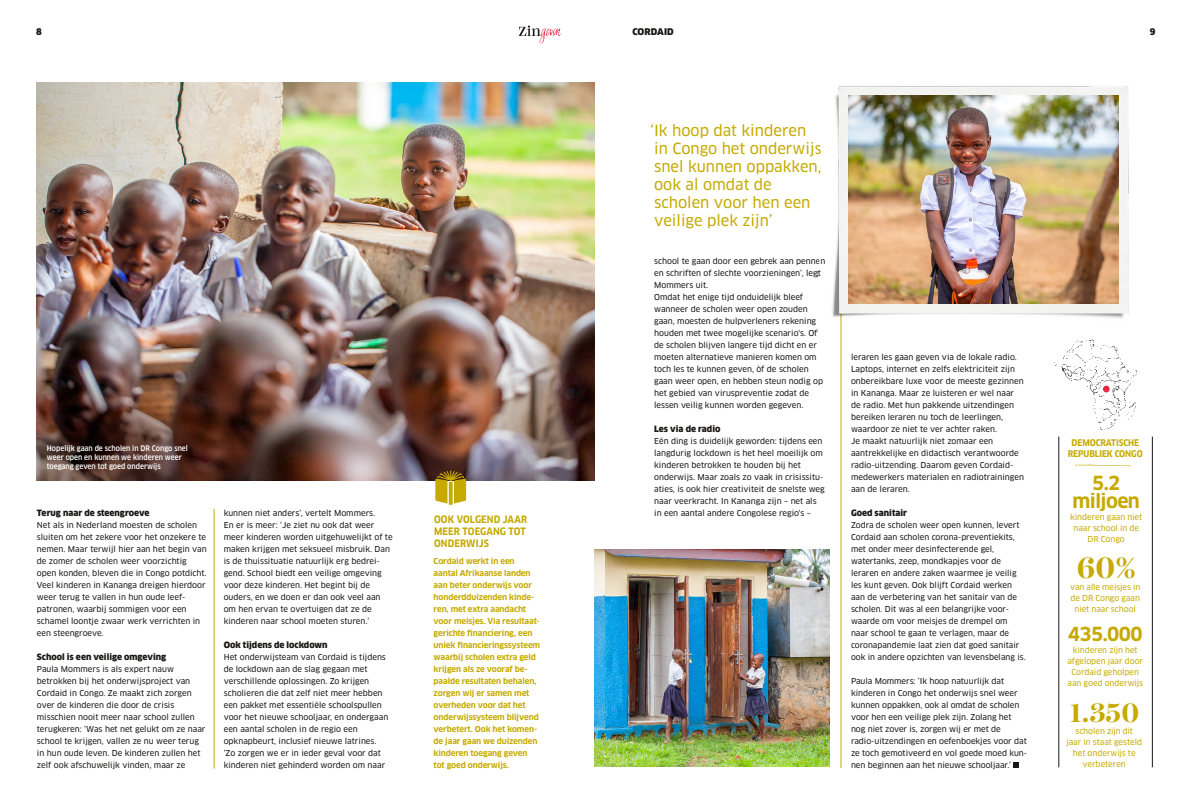
<style>
.page{position:relative;width:1191px;height:808px;background:#fff}
.page>*{position:absolute;margin:0;border:0;box-sizing:border-box;transform-origin:0 0}
.t1{font:700 30px "Harriet Display";color:#c6aa00}
.t2{font:700 27px "Harriet Display";color:#c6aa00}
.t3{font:700 19px/18.4px "Clan OT";letter-spacing:-.03em;color:#c6aa00;text-align:center}
.t4{font:15px/18px "Clan OT News";color:#c6aa00}
.t5{font:700 condensed 10px/12px "Clan OT";letter-spacing:.01em;color:#c6aa00}
.t6{font:700 condensed 9px/11px "Clan OT";letter-spacing:-.01em;color:#c6aa00;text-align:center}
.t7{font:900 9px "Clan OT";letter-spacing:.01em;color:#181716}
.t8{font:900 8.5px "Clan OT";color:#181716}
.t9{font:8px/12px "Clan OT News";color:#181716}
.t10{font:700 8px/12px "Clan OT";letter-spacing:-.01em;color:#c6aa00}
.t11{font:8px/11px "Clan OT News";letter-spacing:-.005em;color:#c6aa00;text-align:center}
.t12{font:500 condensed 7.5px/9px "Clan OT";color:#fff}
</style>
<div class="page">
<svg style="left:519px;top:26px;width:19px;height:10px"></svg>
<img style="left:538px;top:28px;width:23px;height:15px">
<img style="left:36px;top:83px;width:558px;height:397px">
<hr style="left:1152px;top:437px;width:1px;height:330px;background:#181716">
<hr style="left:1058px;top:437px;width:1px;height:330px;background:#181716">
<svg style="left:1074px;top:464px;width:57px;height:2px"></svg>
<img style="left:1054px;top:339px;width:83px;height:109px">
<svg style="left:1103px;top:386px;width:6px;height:6px"></svg>
<img style="left:594px;top:549px;width:235px;height:217px">
<svg style="left:1013px;top:762px;width:6px;height:6px"></svg>
<hr style="left:840px;top:288px;width:1px;height:480px;background:#c6aa00">
<img style="left:832px;top:86px;width:297px;height:234px">
<img style="left:848px;top:96px;width:270px;height:207px">
<svg style="left:435px;top:470px;width:31px;height:35px"></svg>
<hr style="left:214px;top:509px;width:1px;height:260px;background:#c6aa00">
<p class="t7" style="left:36px;top:27px;width:7px">8</p>
<p class="t7" style="left:632px;top:27px;width:43px">CORDAID</p>
<p class="t7" style="left:1149px;top:27px;width:7px">9</p>
<p class="t12" style="left:47px;top:444px;width:142px">Hopelijk gaan de scholen in DR Congo snel weer open en kunnen we kinderen weer toegang geven tot goed onderwijs</p>
<p class="t8" style="left:37px;top:508px;width:114px">Terug naar de steengroeve</p>
<p class="t9" style="left:37px;top:519px;width:171px">Net als in Nederland moesten de scholen sluiten om het zekere voor het onzekere te nemen. Maar terwijl hier aan het begin van de zomer de scholen weer voorzichtig open konden, bleven die in Congo potdicht.<br>Veel kinderen in Kananga dreigen hierdoor weer terug te vallen in hun oude leef&shy;patronen, waarbij sommigen voor een schamel loontje zwaar werk verrichten in een steengroeve.</p>
<p class="t8" style="left:37px;top:652px;width:131px">School is een veilige omgeving</p>
<p class="t9" style="left:37px;top:663px;width:170px">Paula Mommers is als expert nauw betrokken bij het onderwijsproject van Cordaid in Congo. Ze maakt zich zorgen over de kinderen die door de crisis misschien nooit meer naar school zullen terugkeren: ‘Was het net gelukt om ze naar school te krijgen, vallen ze nu weer terug in hun oude leven. De kinderen zullen het zelf ook afschuwelijk vinden, maar ze</p>
<p class="t9" style="left:224px;top:507px;width:170px">kunnen niet anders’, vertelt Mommers.<br>En er is meer: ‘Je ziet nu ook dat weer meer kinderen worden uitgehuwelijkt of te maken krijgen met seksueel misbruik. Dan is de thuissituatie natuurlijk erg bedrei&shy;gend. School biedt een veilige omgeving voor deze kinderen. Het begint bij de ouders, en we doen er dan ook veel aan om hen ervan te overtuigen dat ze de kinderen naar school moeten sturen.’</p>
<p class="t8" style="left:224px;top:640px;width:105px">Ook tijdens de lockdown</p>
<p class="t9" style="left:224px;top:651px;width:166px">Het onderwijsteam van Cordaid is tijdens de lockdown aan de slag gegaan met verschillende oplossingen. Zo krijgen scholieren die dat zelf niet meer hebben een pakket met essentiële schoolspullen voor het nieuwe schooljaar, en ondergaan een aantal scholen in de regio een opknapbeurt, inclusief nieuwe latrines. ‘Zo zorgen we er in ieder geval voor dat kinderen niet gehinderd worden om naar</p>
<p class="t5" style="left:434px;top:513px;width:95px">OOK VOLGEND JAAR<br>MEER TOEGANG TOT<br>ONDERWIJS</p>
<p class="t10" style="left:433px;top:555px;width:108px">Cordaid werkt in een aantal Afrikaanse landen aan beter onderwijs voor honderdduizenden kinde&shy;ren, met extra aandacht voor meisjes. Via resultaat&shy;gerichte financiering, een uniek financieringssysteem waarbij scholen extra geld krijgen als ze vooraf be&shy;paalde resultaten behalen, zorgen wij er samen met overheden voor dat het onderwijssysteem blijvend verbetert. Ook het komen&shy;de jaar gaan we duizenden kinderen toegang geven tot goed onderwijs.</p>
<h3 class="t4" style="left:650px;top:122px;width:173px">‘Ik hoop dat kinderen in Congo het onderwijs snel kunnen oppakken, ook al omdat de scholen voor hen een veilige plek zijn’</h3>
<p class="t9" style="left:654px;top:255px;width:173px">school te gaan door een gebrek aan pennen en schriften of slechte voorzieningen’, legt Mommers uit.<br>Omdat het enige tijd onduidelijk bleef wanneer de scholen weer open zouden gaan, moesten de hulpverleners rekening houden met twee mogelijke scenario's. Of de scholen blijven langere tijd dicht en er moeten alternatieve manieren komen om toch les te kunnen geven, òf de scholen gaan weer open, en hebben steun nodig op het gebied van viruspreventie zodat de lessen veilig kunnen worden gegeven.</p>
<p class="t8" style="left:654px;top:424px;width:68px">Les via de radio</p>
<p class="t9" style="left:654px;top:435px;width:172px">Eén ding is duidelijk geworden: tijdens een langdurig lockdown is het heel moeilijk om kinderen betrokken te houden bij het onderwijs. Maar zoals zo vaak in crisissitu&shy;aties, is ook hier creativiteit de snelste weg naar veerkracht. In Kananga zijn – net als in een aantal andere Congolese regio's –</p>
<p class="t9" style="left:851px;top:351px;width:174px">leraren les gaan geven via de lokale radio.<br>Laptops, internet en zelfs elektriciteit zijn onbereikbare luxe voor de meeste gezinnen in Kananga. Maar ze luisteren er wel naar de radio. Met hun pakkende uitzendingen bereiken leraren nu toch de leerlingen, waardoor ze niet te ver achter raken.<br>Je maakt natuurlijk niet zomaar een aantrekkelijke en didactisch verantwoorde radio-uitzending. Daarom geven Cordaid&shy;medewerkers materialen en radiotrainingen aan de leraren.</p>
<p class="t8" style="left:851px;top:508px;width:58px">Goed sanitair</p>
<p class="t9" style="left:851px;top:519px;width:176px">Zodra de scholen weer open kunnen, levert Cordaid aan scholen corona-preventiekits, met onder meer desinfecterende gel, watertanks, zeep, mondkapjes voor de leraren en andere zaken waarmee je veilig les kunt geven. Ook blijft Cordaid werken aan de verbetering van het sanitair van de scholen. Dit was al een belangrijke voor&shy;waarde om voor meisjes de drempel om naar school te gaan te verlagen, maar de coronapandemie laat zien dat goed sanitair ook in andere opzichten van levensbelang is.</p>
<p class="t9" style="left:851px;top:675px;width:177px">Paula Mommers: ‘Ik hoop natuurlijk dat kinderen in Congo het onderwijs snel weer kunnen oppakken, ook al omdat de scholen voor hen een veilige plek zijn. Zolang het nog niet zover is, zorgen wij er met de radio-uitzendingen en oefenboekjes voor dat ze toch gemotiveerd en vol goede moed kun&shy;nen beginnen aan het nieuwe schooljaar.’</p>
<p class="t6" style="left:1067px;top:438px;width:76px">DEMOCRATISCHE<br>REPUBLIEK CONGO</p>
<h3 class="t3" style="left:1072px;top:474px;width:69px">5.2 miljoen</h3>
<p class="t11" style="left:1070px;top:512px;width:73px">kinderen gaan niet naar school in de<br>DR Congo</p>
<h1 class="t1" style="left:1077px;top:547px;width:60px">60%</h1>
<p class="t11" style="left:1070px;top:582px;width:72px">van alle meisjes in de DR Congo gaan niet naar school</p>
<h3 class="t3" style="left:1067px;top:625px;width:76px">435.000</h3>
<p class="t11" style="left:1067px;top:644px;width:77px">kinderen zijn het afgelopen jaar door<br>Cordaid geholpen aan goed onderwijs</p>
<h2 class="t2" style="left:1069px;top:693px;width:71px">1.350</h2>
<p class="t11" style="left:1066px;top:725px;width:77px">scholen zijn dit<br>jaar in staat gesteld het onderwijs te verbeteren</p>
</div>
